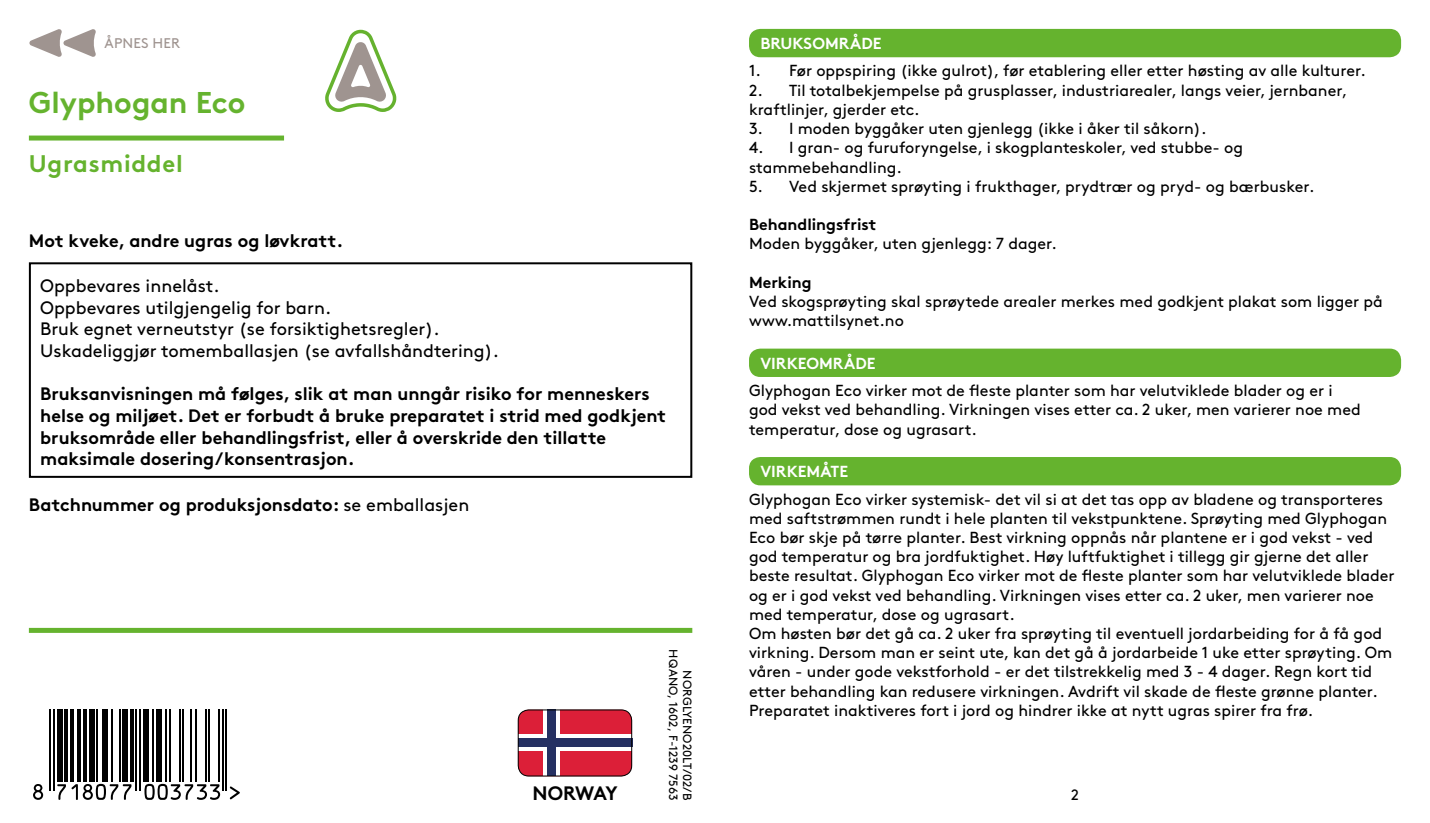
<style>
.page{position:relative;width:1430px;height:823px;background:#fff}
.page>*{position:absolute;margin:0;border:0;box-sizing:border-box;transform-origin:0 0}
.t1{font:700 30px "Brown Pro";color:#65b32e}
.t2{font:700 24px "Brown Pro";letter-spacing:.03em;color:#65b32e}
.t3{font:700 19.4px "Brown Pro";letter-spacing:-.045em;color:#000}
.t4{font:700 18px/21.6px "Brown Pro";color:#000}
.t5{font:18px/21.6px "Brown Pro";color:#000}
.t6{font:16px/19.2px "Brown Pro";color:#000}
.t7{font:700 16px "Brown Pro";color:#fff}
.t8{font:700 16px "Brown Pro";color:#000}
.t9{font:15px "Brown Pro";color:#000}
.t10{font:14px "Brown Pro";letter-spacing:.01em;color:#9f9490}
.t11{font:12px/14px "Brown Pro";letter-spacing:.005em;color:#000;text-align:right}
.s1{font-weight:400}
</style>
<div class="page">
<div style="left:749px;top:29px;width:652px;height:28px;background:#65b32e;border-radius:11px"></div>
<div style="left:749px;top:348px;width:652px;height:29px;background:#65b32e;border-radius:11px"></div>
<div style="left:749px;top:457px;width:652px;height:28px;background:#65b32e;border-radius:11px"></div>
<svg style="left:29px;top:29px;width:67px;height:28px"></svg>
<div style="left:29px;top:262px;width:663px;height:216px;border:2px solid #000"></div>
<svg style="left:325px;top:29px;width:72px;height:83px"></svg>
<div style="left:29px;top:135px;width:255px;height:5px;background:#65b32e"></div>
<div style="left:29px;top:628px;width:663px;height:5px;background:#65b32e"></div>
<svg style="left:33px;top:784px;width:10px;height:15px"></svg>
<hr style="left:49px;top:709px;width:2px;height:82px;background:#000">
<hr style="left:53px;top:709px;width:2px;height:82px;background:#000">
<svg style="left:57px;top:784px;width:9px;height:15px"></svg>
<div style="left:57px;top:709px;width:6px;height:72px;background:#000"></div>
<hr style="left:64px;top:709px;width:4px;height:72px;background:#000">
<hr style="left:70px;top:709px;width:4px;height:72px;background:#000">
<hr style="left:77px;top:709px;width:4px;height:72px;background:#000">
<hr style="left:83px;top:709px;width:4px;height:72px;background:#000">
<div style="left:89px;top:709px;width:5px;height:72px;background:#000"></div>
<hr style="left:96px;top:709px;width:2px;height:72px;background:#000">
<div style="left:102px;top:709px;width:5px;height:72px;background:#000"></div>
<hr style="left:111px;top:709px;width:2px;height:72px;background:#000">
<hr style="left:119px;top:709px;width:2px;height:72px;background:#000">
<svg style="left:72px;top:783px;width:59px;height:17px"></svg>
<div style="left:122px;top:709px;width:6px;height:72px;background:#000"></div>
<hr style="left:130px;top:709px;width:4px;height:72px;background:#000">
<hr style="left:136px;top:709px;width:1px;height:82px;background:#000">
<hr style="left:139px;top:709px;width:2px;height:82px;background:#000">
<div style="left:143px;top:709px;width:6px;height:72px;background:#000"></div>
<hr style="left:152px;top:709px;width:2px;height:72px;background:#000">
<div style="left:156px;top:709px;width:6px;height:72px;background:#000"></div>
<hr style="left:165px;top:709px;width:2px;height:72px;background:#000">
<hr style="left:169px;top:709px;width:2px;height:72px;background:#000">
<hr style="left:179px;top:709px;width:1px;height:72px;background:#000">
<hr style="left:182px;top:709px;width:2px;height:72px;background:#000">
<hr style="left:190px;top:709px;width:2px;height:72px;background:#000">
<hr style="left:195px;top:709px;width:2px;height:72px;background:#000">
<hr style="left:205px;top:709px;width:2px;height:72px;background:#000">
<svg style="left:144px;top:783px;width:76px;height:16px"></svg>
<hr style="left:208px;top:709px;width:2px;height:72px;background:#000">
<hr style="left:218px;top:709px;width:2px;height:72px;background:#000">
<hr style="left:222px;top:709px;width:1px;height:82px;background:#000">
<hr style="left:225px;top:709px;width:2px;height:82px;background:#000">
<svg style="left:230px;top:786px;width:10px;height:13px"></svg>
<div style="left:518px;top:709px;width:114px;height:67px;background:#dc1f38;border-radius:11px"></div>
<svg style="left:543px;top:711px;width:16px;height:63px"></svg>
<div style="left:518px;top:734px;width:114px;height:17px;background:#fff"></div>
<div style="left:547px;top:709px;width:8px;height:67px;background:#253062"></div>
<div style="left:518px;top:738px;width:114px;height:9px;background:#253062"></div>
<div style="left:518px;top:709px;width:114px;height:67px;border:1px solid #000;border-radius:10px"></div>
<p class="t10" style="left:105px;top:32px;width:77px">ÅPNES HER</p>
<h1 class="t1" style="left:29px;top:78px;width:218px">Glyphogan Eco</h1>
<h2 class="t2" style="left:29px;top:144px;width:155px">Ugrasmiddel</h2>
<p class="t4" style="left:29px;top:227px;width:316px">Mot kveke, andre ugras og løvkratt.</p>
<p class="t5" style="left:40px;top:274px;width:460px">Oppbevares innelåst.<br>Oppbevares utilgjengelig for barn.<br>Bruk egnet verneutstyr (se forsiktighetsregler).<br>Uskadeliggjør tomemballasjen (se avfallshåndtering).</p>
<p class="t4" style="left:40px;top:381px;width:627px">Bruksanvisningen må følges, slik at man unngår risiko for menneskers helse og miljøet. Det er forbudt å bruke preparatet i strid med godkjent bruksområde eller behandlingsfrist, eller å overskride den tillatte maksimale dosering/konsentrasjon.</p>
<p class="t4" style="left:29px;top:491px;width:442px">Batchnummer og produksjonsdato: <span class="s1">se emballasjen</span></p>
<p class="t3" style="left:533px;top:777px;width:87px">NORWAY</p>
<p class="t11" style="left:695px;top:649px;width:153px;rotate:90deg">NORGLYENO20LT/02/B<br>HQANO, 1602, F-1239 7563</p>
<p class="t7" style="left:760px;top:31px;width:123px">BRUKSOMRÅDE</p>
<p class="t6" style="left:749px;top:60px;width:618px">1. Før oppspiring (ikke gulrot), før etablering eller etter høsting av alle kulturer.</p>
<p class="t6" style="left:749px;top:79px;width:600px">2. Til totalbekjempelse på grusplasser, industriarealer, langs veier, jernbaner, kraftlinjer, gjerder etc.</p>
<p class="t6" style="left:749px;top:118px;width:459px">3. I moden byggåker uten gjenlegg (ikke i åker til såkorn).</p>
<p class="t6" style="left:749px;top:137px;width:495px">4. I gran- og furuforyngelse, i skogplanteskoler, ved stubbe- og stammebehandling.</p>
<p class="t6" style="left:749px;top:175px;width:567px">5. Ved skjermet sprøyting i frukthager, prydtrær og pryd- og bærbusker.</p>
<p class="t8" style="left:749px;top:211px;width:129px">Behandlingsfrist</p>
<p class="t6" style="left:749px;top:233px;width:309px">Moden byggåker, uten gjenlegg: 7 dager.</p>
<p class="t8" style="left:749px;top:269px;width:64px">Merking</p>
<p class="t6" style="left:749px;top:290px;width:635px">Ved skogsprøyting skal sprøytede arealer merkes med godkjent plakat som ligger på www.mattilsynet.no</p>
<p class="t7" style="left:760px;top:350px;width:117px">VIRKEOMRÅDE</p>
<p class="t6" style="left:749px;top:380px;width:613px">Glyphogan Eco virker mot de fleste planter som har velutviklede blader og er i god vekst ved behandling. Virkningen vises etter ca. 2 uker, men varierer noe med temperatur, dose og ugrasart.</p>
<p class="t7" style="left:760px;top:458px;width:89px">VIRKEMÅTE</p>
<p class="t6" style="left:749px;top:488px;width:647px">Glyphogan Eco virker systemisk- det vil si at det tas opp av bladene og transporteres med saftstrømmen rundt i hele planten til vekstpunktene. Sprøyting med Glyphogan Eco bør skje på tørre planter. Best virkning oppnås når plantene er i god vekst - ved god temperatur og bra jordfuktighet. Høy luftfuktighet i tillegg gir gjerne det aller beste resultat. Glyphogan Eco virker mot de fleste planter som har velutviklede blader og er i god vekst ved behandling. Virkningen vises etter ca. 2 uker, men varierer noe med temperatur, dose og ugrasart.<br>Om høsten bør det gå ca. 2 uker fra sprøyting til eventuell jordarbeiding for å få god virkning. Dersom man er seint ute, kan det gå å jordarbeide 1 uke etter sprøyting. Om våren - under gode vekstforhold - er det tilstrekkelig med 3 - 4 dager. Regn kort tid etter behandling kan redusere virkningen. Avdrift vil skade de fleste grønne planter.<br>Preparatet inaktiveres fort i jord og hindrer ikke at nytt ugras spirer fra frø.</p>
<p class="t9" style="left:1071px;top:783px;width:9px">2</p>
</div>
